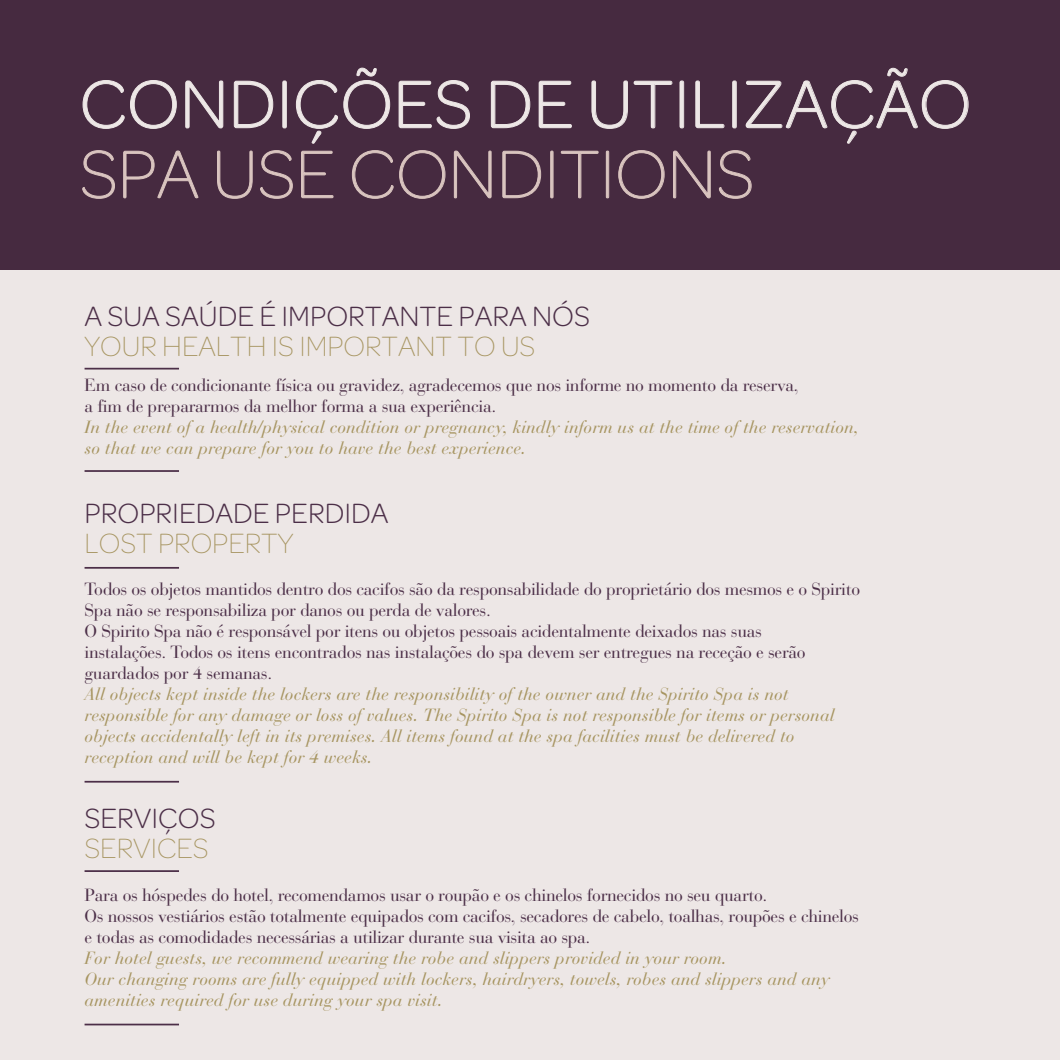
<style>
.page{position:relative;width:1060px;height:1060px;background:#ede7e6}
.page>*{position:absolute;margin:0;border:0;box-sizing:border-box;transform-origin:0 0}
.t1{font:300 71.92px "Omnes";letter-spacing:.005em;color:#ede7e6}
.t2{font:200 71.92px "Omnes";letter-spacing:.005em;color:#d9c4bf}
.t3{font:300 29.75px "Omnes";color:#4c2f48}
.t4{font:200 29.75px "Omnes";color:#a79561}
.t5{font:17.5px/21px "Bauer Bodoni";letter-spacing:-.02em;color:#4c2f48}
.t6{font:italic 17.5px/21px "Bauer Bodoni";color:#a79561}
</style>
<div class="page">
<div style="left:0;top:0;width:1060px;height:269px;background:#462a40"></div>
<svg style="left:83px;top:80px;width:94px;height:49px"></svg>
<svg style="left:185px;top:81px;width:38px;height:47px"></svg>
<svg style="left:234px;top:81px;width:39px;height:47px"></svg>
<div style="left:283px;top:81px;width:3px;height:47px;border:1px solid #ede7e6;border-radius:2px"></div>
<svg style="left:296px;top:68px;width:94px;height:75px"></svg>
<svg style="left:399px;top:80px;width:71px;height:49px"></svg>
<svg style="left:491px;top:81px;width:39px;height:47px"></svg>
<svg style="left:539px;top:81px;width:33px;height:47px"></svg>
<svg style="left:592px;top:81px;width:36px;height:48px"></svg>
<svg style="left:634px;top:81px;width:38px;height:47px"></svg>
<div style="left:680px;top:81px;width:4px;height:47px;border:1px solid #ede7e6;border-radius:2px"></div>
<svg style="left:695px;top:81px;width:29px;height:47px"></svg>
<div style="left:732px;top:81px;width:4px;height:47px;border:1px solid #ede7e6;border-radius:2px"></div>
<svg style="left:746px;top:68px;width:222px;height:75px"></svg>
<svg style="left:82px;top:150px;width:33px;height:49px"></svg>
<svg style="left:123px;top:151px;width:75px;height:48px"></svg>
<svg style="left:217px;top:151px;width:35px;height:48px"></svg>
<svg style="left:260px;top:150px;width:33px;height:49px"></svg>
<svg style="left:301px;top:151px;width:32px;height:47px"></svg>
<svg style="left:352px;top:150px;width:41px;height:49px"></svg>
<svg style="left:399px;top:150px;width:46px;height:49px"></svg>
<svg style="left:454px;top:151px;width:37px;height:47px"></svg>
<svg style="left:502px;top:151px;width:39px;height:47px"></svg>
<div style="left:550px;top:151px;width:3px;height:47px;border:1px solid #d9c4bf"></div>
<svg style="left:561px;top:151px;width:37px;height:47px"></svg>
<div style="left:606px;top:151px;width:3px;height:47px;border:1px solid #d9c4bf"></div>
<svg style="left:618px;top:150px;width:46px;height:49px"></svg>
<svg style="left:673px;top:151px;width:37px;height:47px"></svg>
<svg style="left:719px;top:150px;width:32px;height:49px"></svg>
<hr style="left:85px;top:870px;width:94px;height:2px;background:#4c2f48">
<hr style="left:85px;top:1023px;width:94px;height:2px;background:#4c2f48">
<hr style="left:85px;top:368px;width:94px;height:1px;background:#4c2f48">
<hr style="left:85px;top:470px;width:94px;height:2px;background:#4c2f48">
<hr style="left:85px;top:567px;width:94px;height:2px;background:#4c2f48">
<hr style="left:85px;top:781px;width:94px;height:1px;background:#4c2f48">
<h1 class="t1" style="left:80px;top:65px;width:893px">CONDIÇÕES DE UTILIZAÇÃO</h1>
<h1 class="t2" style="left:80px;top:135px;width:676px">SPA USE CONDITIONS</h1>
<h2 class="t3" style="left:85px;top:300px;width:507px">A SUA SAÚDE É IMPORTANTE PARA NÓS</h2>
<h2 class="t4" style="left:85px;top:330px;width:452px">YOUR HEALTH IS IMPORTANT TO US</h2>
<p class="t5" style="left:85px;top:374px;width:715px">Em caso de condicionante física ou gravidez, agradecemos que nos informe no momento da reserva, a fim de prepararmos da melhor forma a sua experiência.</p>
<p class="t6" style="left:85px;top:416px;width:776px">In the event of a health/physical condition or pregnancy, kindly inform us at the time of the reservation, so that we can prepare for you to have the best experience.</p>
<h2 class="t3" style="left:85px;top:497px;width:305px">PROPRIEDADE PERDIDA</h2>
<h2 class="t4" style="left:85px;top:527px;width:210px">LOST PROPERTY</h2>
<p class="t5" style="left:85px;top:579px;width:777px">Todos os objetos mantidos dentro dos cacifos são da responsabilidade do proprietário dos mesmos e o Spirito Spa não se responsabiliza por danos ou perda de valores.<br>O Spirito Spa não é responsável por itens ou objetos pessoais acidentalmente deixados nas suas<br>instalações. Todos os itens encontrados nas instalações do spa devem ser entregues na receção e serão guardados por 4 semanas.</p>
<p class="t6" style="left:85px;top:684px;width:751px">All objects kept inside the lockers are the responsibility of the owner and the Spirito Spa is not responsible for any damage or loss of values. The Spirito Spa is not responsible for items or personal objects accidentally left in its premises. All items found at the spa facilities must be delivered to reception and will be kept for 4 weeks.</p>
<h2 class="t3" style="left:85px;top:802px;width:133px">SERVIÇOS</h2>
<h2 class="t4" style="left:85px;top:832px;width:126px">SERVICES</h2>
<p class="t5" style="left:85px;top:885px;width:776px">Para os hóspedes do hotel, recomendamos usar o roupão e os chinelos fornecidos no seu quarto.<br>Os nossos vestiários estão totalmente equipados com cacifos, secadores de cabelo, toalhas, roupões e chinelos e todas as comodidades necessárias a utilizar durante sua visita ao spa.</p>
<p class="t6" style="left:85px;top:948px;width:746px">For hotel guests, we recommend wearing the robe and slippers provided in your room.<br>Our changing rooms are fully equipped with lockers, hairdryers, towels, robes and slippers and any amenities required for use during your spa visit.</p>
</div>
